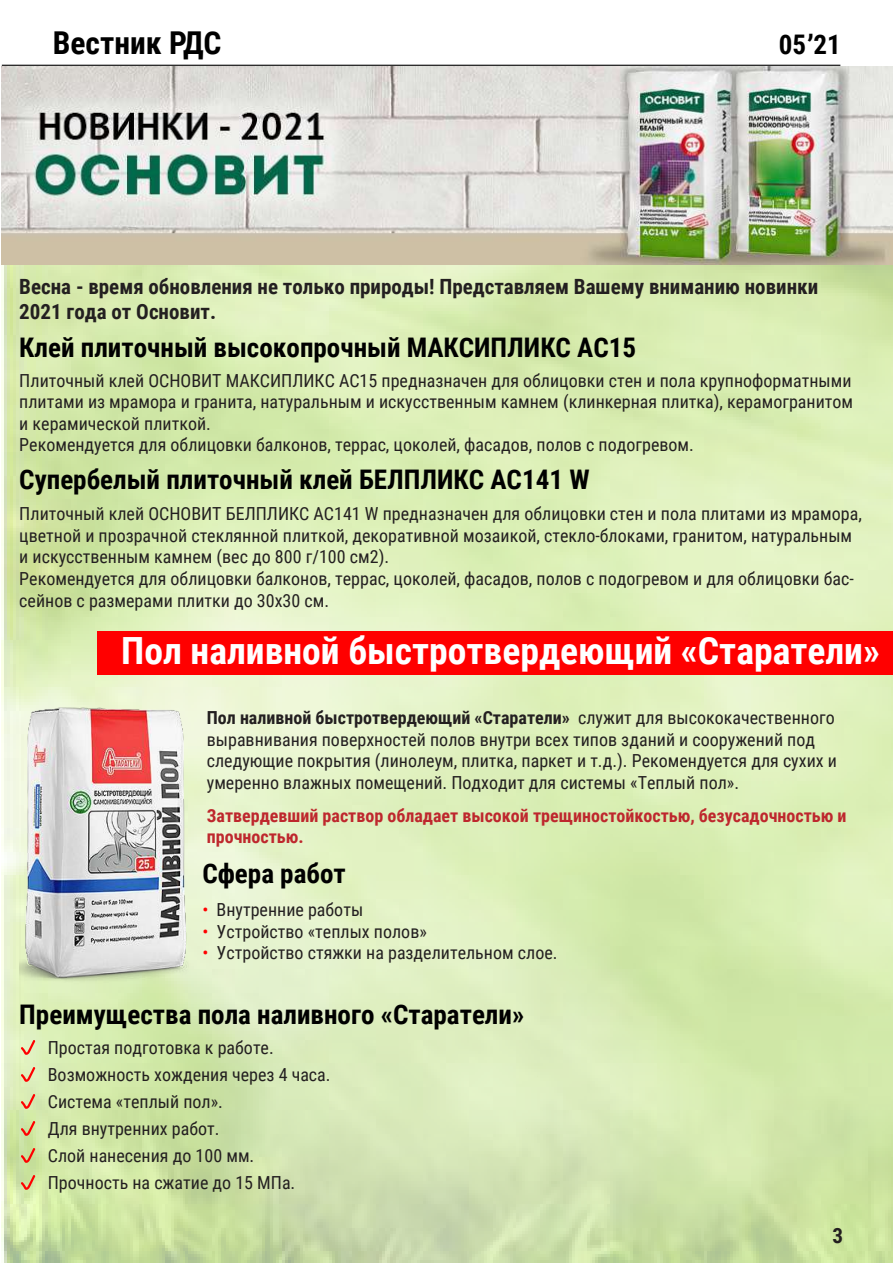
<style>
.page{position:relative;width:893px;height:1263px;background:#fff}
.page>*{position:absolute;margin:0;border:0;box-sizing:border-box;transform-origin:0 0}
.t1{font:700 37.5px "Roboto Condensed";color:#fff}
.t2{font:700 31.5px "Roboto Condensed";color:#000}
.t3{font:700 27px "Roboto Condensed";color:#000}
.t4{font:700 21px/25.2px "Roboto Condensed";color:#231f20}
.t5{font:18px/21.6px "Roboto Condensed";color:#231f20}
.t6{font:700 18px/21.6px "Roboto Condensed";color:#be272d}
.s1{font-weight:700}
.s2{color:#f00}
</style>
<div class="page">
<hr style="left:2px;top:65px;width:838px;height:1px;background:#000">
<img style="left:1px;top:66px;width:892px;height:1197px">
<div style="left:97px;top:632px;width:796px;height:43px;background:#f00"></div>
<img style="left:19px;top:694px;width:170px;height:302px">
<svg style="left:20px;top:1039px;width:16px;height:16px"></svg>
<svg style="left:20px;top:1066px;width:16px;height:16px"></svg>
<svg style="left:20px;top:1093px;width:16px;height:16px"></svg>
<svg style="left:20px;top:1120px;width:16px;height:16px"></svg>
<svg style="left:20px;top:1147px;width:16px;height:16px"></svg>
<svg style="left:20px;top:1174px;width:16px;height:16px"></svg>
<h2 class="t2" style="left:53px;top:21px;width:170px">Вестник РДС</h2>
<h3 class="t3" style="left:779px;top:25px;width:63px">05 21</h3>
<h3 class="t3" style="left:807px;top:9px;width:8px">,</h3>
<p class="t4" style="left:19px;top:273px;width:800px">Весна - время обновления не только природы! Представляем Вашему вниманию новинки<br>2021 года от Основит.</p>
<h3 class="t3" style="left:19px;top:328px;width:618px">Клей плиточный высокопрочный МАКСИПЛИКС АС15</h3>
<p class="t5" style="left:19px;top:369px;width:835px">Плиточный клей ОСНОВИТ МАКСИПЛИКС АС15 предназначен для облицовки стен и пола крупноформатными плитами из мрамора и гранита, натуральным и искусственным камнем (клинкерная плитка), керамогранитом и керамической плиткой.<br>Рекомендуется для облицовки балконов, террас, цоколей, фасадов, полов с подогревом.</p>
<h3 class="t3" style="left:19px;top:460px;width:572px">Супербелый плиточный клей БЕЛПЛИКС АС141 W</h3>
<p class="t5" style="left:19px;top:502px;width:844px">Плиточный клей ОСНОВИТ БЕЛПЛИКС АС141 W предназначен для облицовки стен и пола плитами из мрамора, цветной и прозрачной стеклянной плиткой, декоративной мозаикой, стекло-блоками, гранитом, натуральным и искусственным камнем (вес до 800 г/100 см2).<br>Рекомендуется для облицовки балконов, террас, цоколей, фасадов, полов с подогревом и для облицовки бас&shy;сейнов с размерами плитки до 30х30 см.</p>
<h1 class="t1" style="left:121px;top:624px;width:760px">Пол наливной быстротвердеющий «Старатели»</h1>
<p class="t5" style="left:207px;top:706px;width:632px"><span class="s1">Пол наливной быстротвердеющий «Старатели»</span> служит для высококачественного выравнивания поверхностей полов внутри всех типов зданий и сооружений под следующие покрытия (линолеум, плитка, паркет и т.д.). Рекомендуется для сухих и умеренно влажных помещений. Подходит для системы «Теплый пол».</p>
<p class="t6" style="left:207px;top:804px;width:641px">Затвердевший раствор обладает высокой трещиностойкостью, безусадочностью и прочностью.</p>
<h3 class="t3" style="left:202px;top:855px;width:145px">Сфера работ</h3>
<p class="t5" style="left:202px;top:898px;width:162px"><span class="s2">•</span> Внутренние работы</p>
<p class="t5" style="left:202px;top:920px;width:226px"><span class="s2">•</span> Устройство «теплых полов»</p>
<p class="t5" style="left:202px;top:941px;width:357px"><span class="s2">•</span> Устройство стяжки на разделительном слое.</p>
<h3 class="t3" style="left:19px;top:996px;width:506px">Преимущества пола наливного «Старатели»</h3>
<p class="t5" style="left:48px;top:1033px;width:284px;line-height:27px">Простая подготовка к работе.<br>Возможность хождения через 4 часа.<br>Система «теплый пол».<br>Для внутренних работ.<br>Слой нанесения до 100 мм.<br>Прочность на сжатие до 15 МПа.</p>
<p class="t4" style="left:832px;top:1222px;width:12px">3</p>
</div>
